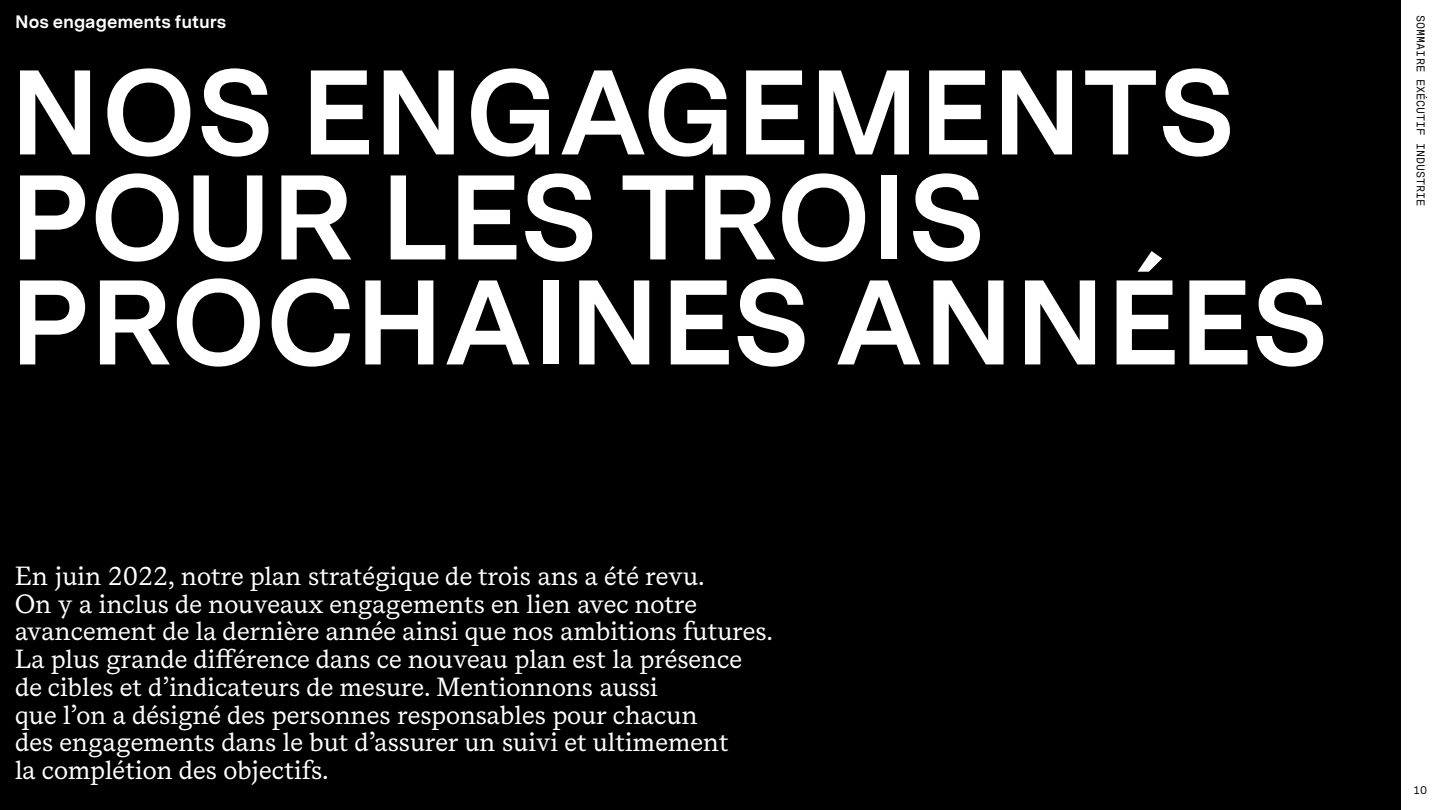
<style>
.page{position:relative;width:1440px;height:810px;background:#fff}
.page>*{position:absolute;margin:0;border:0;box-sizing:border-box;transform-origin:0 0}
.t1{font:700 120px/105px "Messina Sans";color:#fff}
.t2{font:26.25px/27.8px "Messina Serif";color:#fff}
.t3{font:700 18px "Messina Sans";color:#fff}
.t4{font:11.25px "Messina Sans Mono";color:#000}
</style>
<div class="page">
<div style="left:0;top:0;width:1401px;height:810px;background:#000"></div>
<p class="t3" style="left:15px;top:8px;width:213px">Nos engagements futurs</p>
<h1 class="t1" style="left:10px;top:56px;width:1320px">NOS ENGAGEMENTS<br>POUR LES TROIS<br>PROCHAINES ANNÉES</h1>
<p class="t2" style="left:15px;top:561px;width:759px">En juin 2022, notre plan stratégique de trois ans a été revu.<br>On y a inclus de nouveaux engagements en lien avec notre avancement de la dernière année ainsi que nos ambitions futures.<br>La plus grande différence dans ce nouveau plan est la présence de cibles et d’indicateurs de mesure. Mentionnons aussi<br>que l’on a désigné des personnes responsables pour chacun<br>des engagements dans le but d’assurer un suivi et ultimement<br>la complétion des objectifs.</p>
<p class="t4" style="left:1429px;top:15px;width:193px;rotate:90deg">SOMMAIRE EXÉCUTIF INDUSTRIE</p>
<p class="t4" style="left:1413px;top:782px;width:16px">10</p>
</div>
